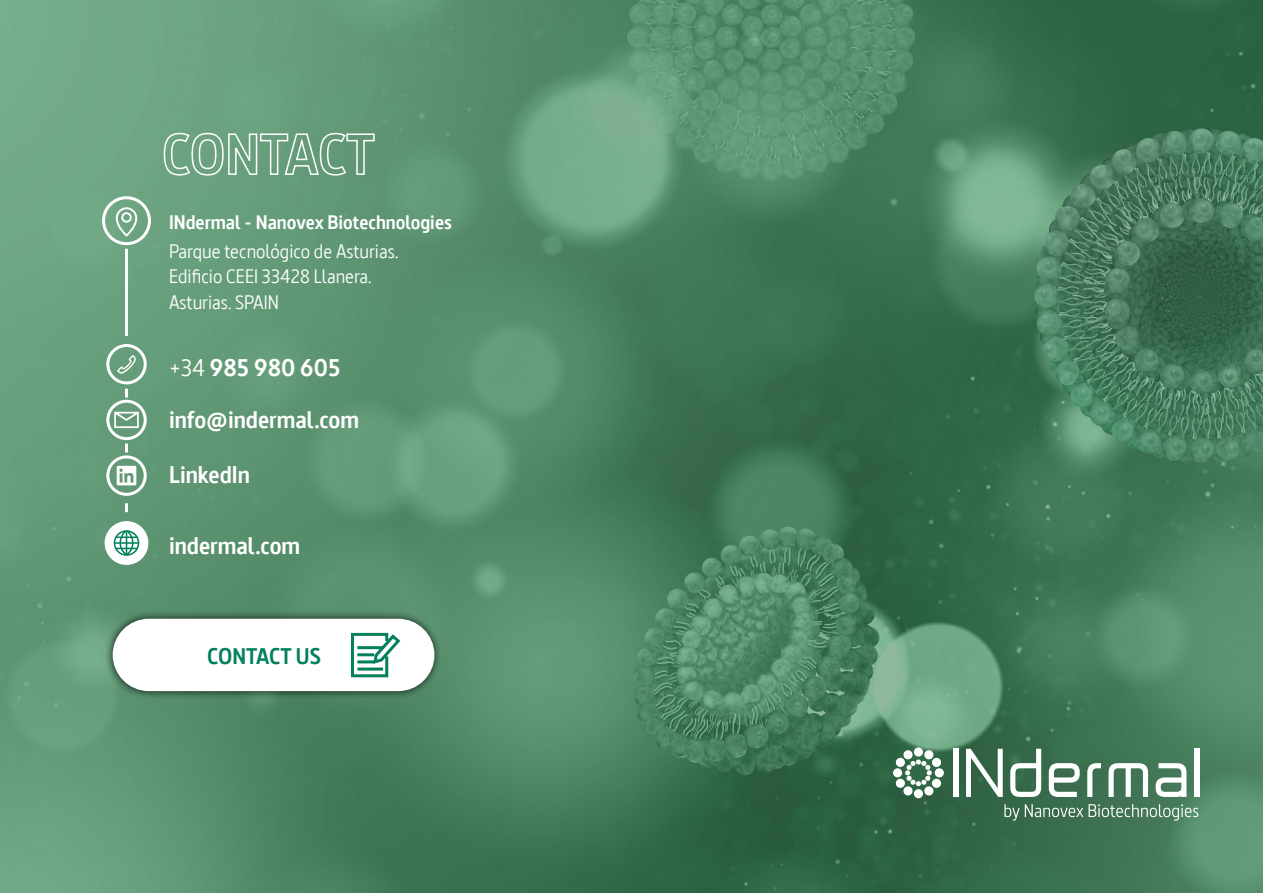
<style>
.page{position:relative;width:1263px;height:893px;background:#fff}
.page>*{position:absolute;margin:0;border:0;box-sizing:border-box;transform-origin:0 0}
.t1{font:700 24px/51.4px "Dsignes";color:#fff}
.t2{font:700 22.5px "Dsignes";color:#03815c}
.t3{font:19.5px/25.5px "Dsignes";color:#fff}
.t4{font:700 19.5px "Dsignes";color:#fff}
.s1{font-weight:400}
</style>
<div class="page">
<img style="left:0;top:0;width:1263px;height:893px">
<svg style="left:914px;top:789px;width:9px;height:9px"></svg>
<svg style="left:893px;top:768px;width:9px;height:9px"></svg>
<svg style="left:935px;top:768px;width:9px;height:9px"></svg>
<div style="left:914px;top:747px;width:9px;height:10px;background:#fff;border-radius:50%"></div>
<svg style="left:895px;top:750px;width:47px;height:46px"></svg>
<div style="left:953px;top:749px;width:5px;height:48px;background:#fff"></div>
<svg style="left:966px;top:749px;width:37px;height:48px"></svg>
<svg style="left:1010px;top:749px;width:31px;height:48px"></svg>
<svg style="left:1049px;top:763px;width:31px;height:34px"></svg>
<svg style="left:1087px;top:763px;width:14px;height:34px"></svg>
<svg style="left:1108px;top:763px;width:40px;height:34px"></svg>
<svg style="left:1155px;top:763px;width:31px;height:34px"></svg>
<div style="left:1194px;top:749px;width:5px;height:48px;background:#fff"></div>
<svg style="left:1004px;top:804px;width:194px;height:17px;background:#648d74"></svg>
<svg style="left:116px;top:207px;width:21px;height:30px"></svg>
<div style="left:102px;top:196px;width:49px;height:49px;border:3px solid #fff;border-radius:50%"></div>
<hr style="left:125px;top:249px;width:3px;height:87px;background:#fff">
<svg style="left:125px;top:389px;width:3px;height:9px"></svg>
<svg style="left:125px;top:443px;width:3px;height:9px"></svg>
<svg style="left:125px;top:503px;width:3px;height:9px"></svg>
<svg style="left:163px;top:132px;width:212px;height:44px;background:#82af93"></svg>
<div style="left:106px;top:344px;width:41px;height:40px;border:3px solid #fff;border-radius:50%"></div>
<svg style="left:117px;top:355px;width:19px;height:19px"></svg>
<div style="left:106px;top:455px;width:41px;height:41px;border:3px solid #fff;border-radius:50%"></div>
<svg style="left:117px;top:466px;width:19px;height:19px"></svg>
<div style="left:105px;top:521px;width:43px;height:44px;background:#fff;border-radius:50%"></div>
<div style="left:106px;top:400px;width:41px;height:40px;border:3px solid #fff;border-radius:50%"></div>
<svg style="left:114px;top:412px;width:25px;height:16px"></svg>
<svg style="left:113px;top:530px;width:27px;height:26px"></svg>
<div style="left:105px;top:611px;width:337px;height:88px;background:#000;opacity:.75"></div>
<div style="left:113px;top:619px;width:321px;height:72px;background:#fff;border-radius:36px"></div>
<svg style="left:351px;top:632px;width:50px;height:46px"></svg>
<p class="t4" style="left:169px;top:211px;width:284px">INdermal - Nanovex Biotechnologies</p>
<p class="t3" style="left:169px;top:238px;width:231px">Parque tecnológico de Asturias.<br>Edificio CEEI 33428 Llanera.<br>Asturias. SPAIN</p>
<p class="t1" style="left:169px;top:342px;width:192px"><span class="s1">+34</span> 985 980 605 info@indermal.com</p>
<p class="t1" style="left:169px;top:449px;width:82px">LinkedIn</p>
<p class="t1" style="left:169px;top:520px;width:133px">indermal.com</p>
<p class="t2" style="left:207px;top:643px;width:115px">CONTACT US</p>
</div>
